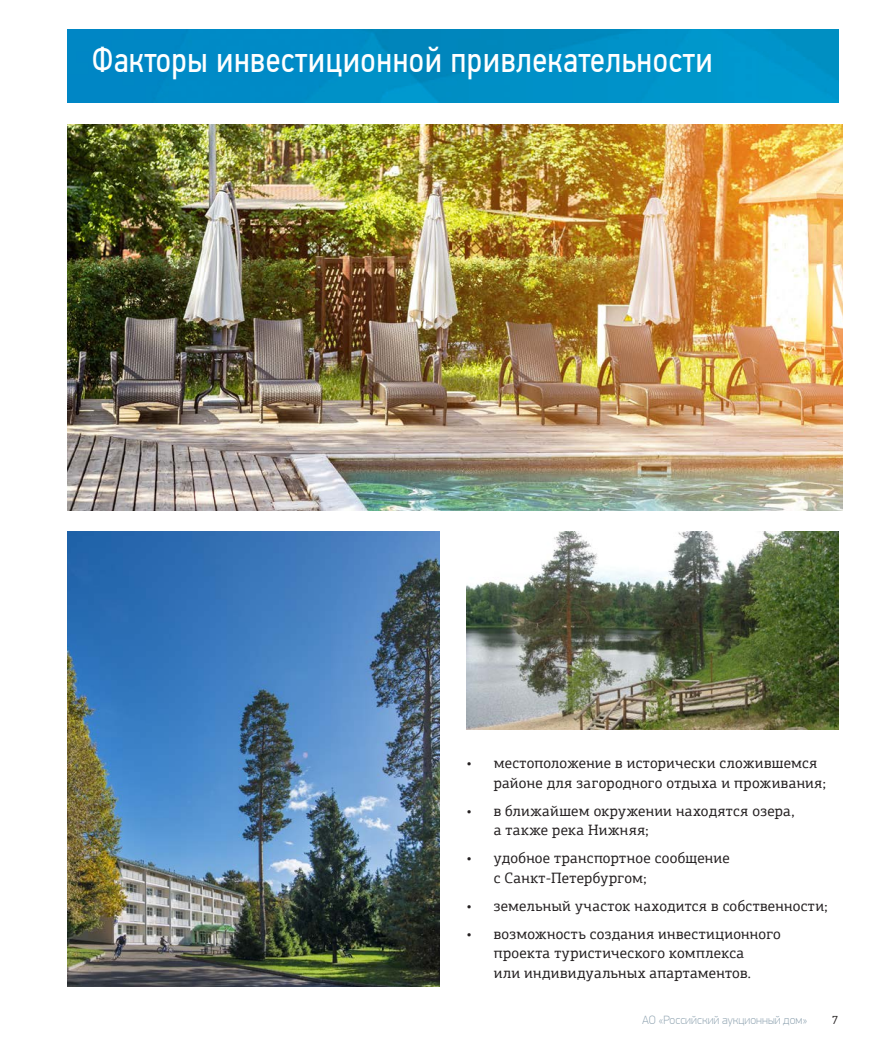
<style>
.page{position:relative;width:893px;height:1063px;background:#fff}
.page>*{position:absolute;margin:0;border:0;box-sizing:border-box;transform-origin:0 0}
.text_basic{font:36px "PF Din Text Cond Pro";letter-spacing:.015em;color:#fff}
.t1{font:15px/19.5px "PF Agora Slab Pro";letter-spacing:.02em;color:#231f20}
.t2{font:100 12px "PF Din Display Pro";letter-spacing:.005em;color:#8ca1af}
.t3{font:12px "PF Agora Slab Pro";color:#231f20}
</style>
<div class="page">
<img style="left:67px;top:30px;width:772px;height:72px">
<img style="left:68px;top:124px;width:775px;height:386px">
<img style="left:68px;top:531px;width:372px;height:455px">
<img style="left:467px;top:531px;width:372px;height:199px">
<p class="text_basic" style="left:92px;top:38px;width:623px">Факторы инвестиционной привлекательности</p>
<p class="t1" style="left:494px;top:753px;width:333px;text-indent:-27px">• местоположение в исторически сложившемся районе для загородного отдыха и проживания;</p>
<p class="t1" style="left:494px;top:801px;width:302px;text-indent:-27px">• в ближайшем окружении находятся озера, а также река Нижняя;</p>
<p class="t1" style="left:494px;top:848px;width:237px;text-indent:-27px">• удобное транспортное сообщение с Санкт-Петербургом;</p>
<p class="t1" style="left:467px;top:896px;width:362px">• земельный участок находится в собственности;</p>
<p class="t1" style="left:494px;top:924px;width:289px;text-indent:-27px">• возможность создания инвестиционного проекта туристического комплекса<br>или индивидуальных апартаментов.</p>
<p class="t2" style="left:642px;top:1013px;width:167px">АО «Российский аукционный дом»</p>
<p class="t3" style="left:832px;top:1013px;width:8px">7</p>
</div>
